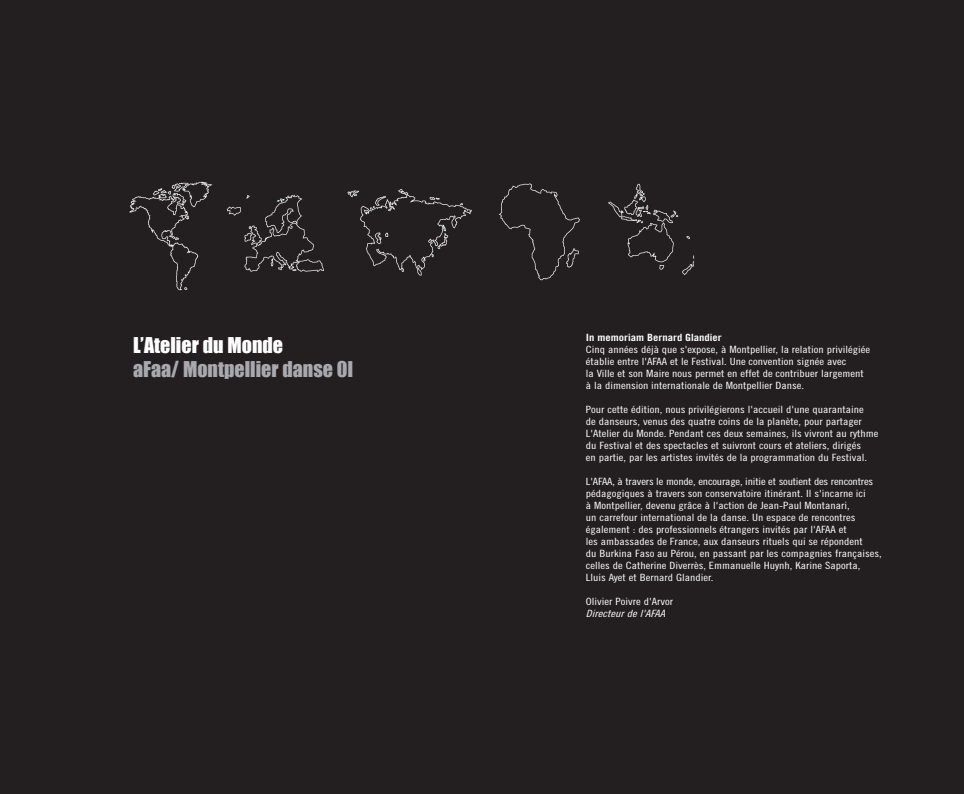
<style>
.page{position:relative;width:964px;height:794px;background:#231f20}
.page>*{position:absolute;margin:0;border:0;box-sizing:border-box;transform-origin:0 0}
.t1{font:20px "Impact";color:#a8a9ad}
.t2{font:20px "Impact";color:#fff}
.t3{font:10px/12px "Trade Gothic LT Cond Eighteen";color:#fff;scale:1.2 1}
.t4{font:10px "Trade Gothic LT Bold Cond Twenty";color:#fff;scale:1.2 1}
.t5{font:10px "Trade Gothic LT Cond Eighteen Obl";color:#fff;scale:1.2 1}
</style>
<div class="page">
<img style="left:129px;top:181px;width:566px;height:110px">
<h1 class="t2" style="left:133px;top:329px;width:152px">L’Atelier du Monde</h1>
<h1 class="t1" style="left:133px;top:353px;width:222px">aFaa/ Montpellier danse 0I</h1>
<p class="t4" style="left:586px;top:331px;width:115px">In memoriam Bernard Glandier</p>
<p class="t3" style="left:586px;top:343px;width:238px">Cinq années déjà que s'expose, à Montpellier, la relation privilégiée établie entre l'AFAA et le Festival. Une convention signée avec<br>la Ville et son Maire nous permet en effet de contribuer largement à la dimension internationale de Montpellier Danse.</p>
<p class="t3" style="left:586px;top:403px;width:245px">Pour cette édition, nous privilégierons l'accueil d'une quarantaine<br>de danseurs, venus des quatre coins de la planète, pour partager L'Atelier du Monde. Pendant ces deux semaines, ils vivront au rythme du Festival et des spectacles et suivront cours et ateliers, dirigés<br>en partie, par les artistes invités de la programmation du Festival.</p>
<p class="t3" style="left:586px;top:475px;width:248px">L'AFAA, à travers le monde, encourage, initie et soutient des rencontres pédagogiques à travers son conservatoire itinérant. Il s'incarne ici<br>à Montpellier, devenu grâce à l'action de Jean-Paul Montanari,<br>un carrefour international de la danse. Un espace de rencontres également : des professionnels étrangers invités par l'AFAA et<br>les ambassades de France, aux danseurs rituels qui se répondent<br>du Burkina Faso au Pérou, en passant par les compagnies françaises, celles de Catherine Diverrès, Emmanuelle Huynh, Karine Saporta, Lluis Ayet et Bernard Glandier.</p>
<p class="t3" style="left:586px;top:595px;width:74px">Olivier Poivre d'Arvor</p>
<p class="t5" style="left:586px;top:607px;width:68px">Directeur de l'AFAA</p>
</div>
